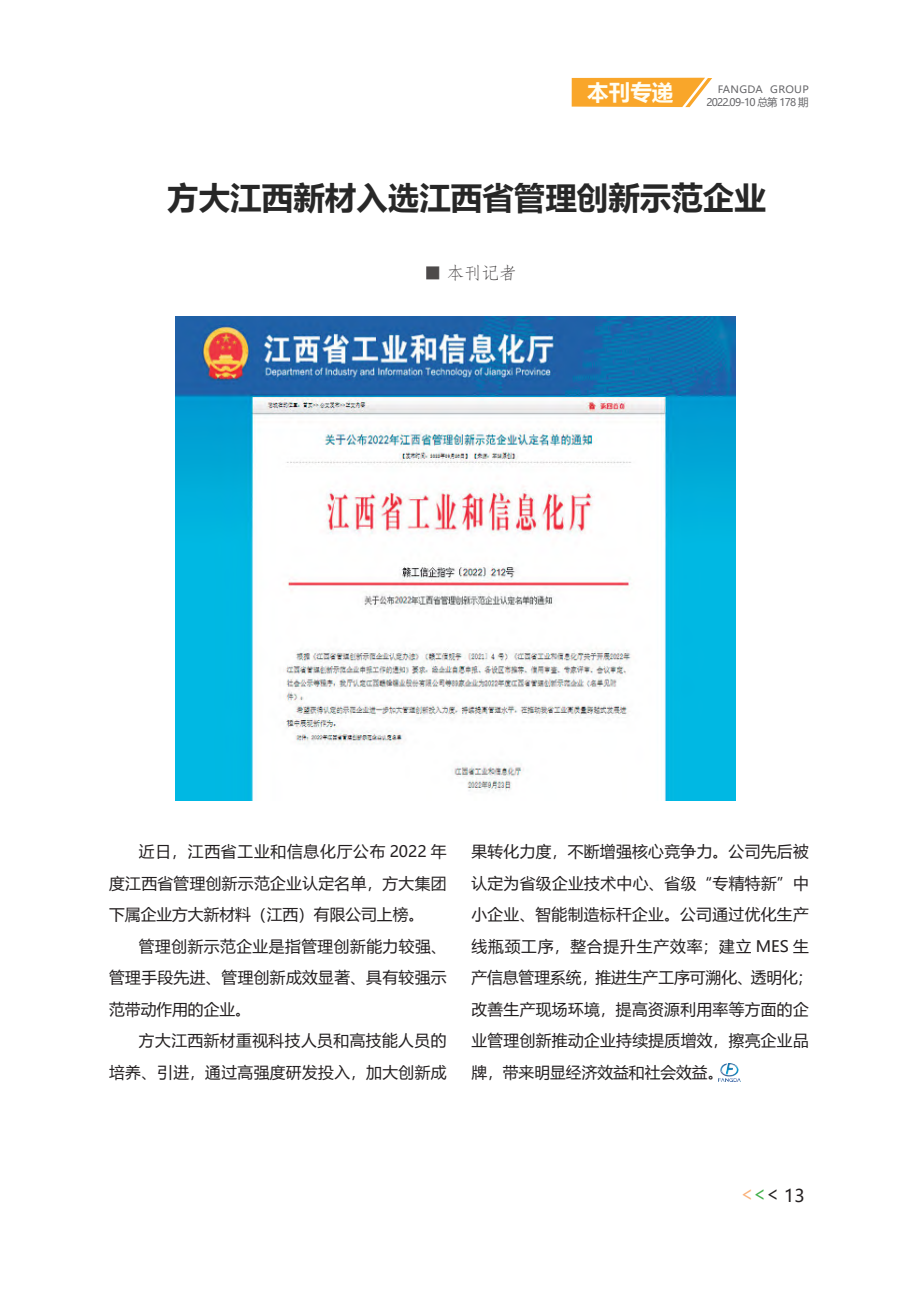
<style>
.page{position:relative;width:918px;height:1295px;background:#fff}
.page>*{position:absolute;margin:0;border:0;box-sizing:border-box;transform-origin:0 0}
.t1{font:700 31.5px "Microsoft Ya Hei";color:#000}
.t2{font:700 21.53px "Microsoft Ya Hei";color:#fffef4}
.t3{font:17.5px "ST Fangsong";color:#231f20}
.t4{font:17.5px "Microsoft Ya Hei";color:#231f20}
.t5{font:15.75px/31.5px "Microsoft Ya Hei";letter-spacing:.025em;color:#231f20;text-align:justify}
.t6{font:10.5px "Microsoft Ya Hei";letter-spacing:-.075em;color:#67676a}
.t7{font:10.15px "Microsoft Ya Hei";letter-spacing:.03em;color:#67676a;scale:1.04 1}
</style>
<div class="page">
<img style="left:718px;top:1063px;width:22px;height:18px">
<img style="left:175px;top:316px;width:561px;height:485px">
<svg style="left:572px;top:78px;width:140px;height:29px;background:#f9af40"></svg>
<h2 class="t2" style="left:587px;top:77px;width:88px">本刊专递</h2>
<p class="t7" style="left:717px;top:83px;width:89px">FANGDA GROUP</p>
<p class="t6" style="left:706px;top:95px;width:104px">2022.09-10 总第 178 期</p>
<h1 class="t1" style="left:167px;top:176px;width:600px">方大江西新材入选江西省管理创新示范企业</h1>
<p class="t3" style="left:425px;top:261px;width:93px">■ 本刊记者</p>
<p class="t5" style="left:109px;top:835px;width:339px;text-indent:30px">近日，江西省工业和信息化厅公布 2022 年度江西省管理创新示范企业认定名单，方大集团下属企业方大新材料（江西）有限公司上榜。</p>
<p class="t5" style="left:109px;top:929px;width:339px;text-indent:30px">管理创新示范企业是指管理创新能力较强、管理手段先进、管理创新成效显著、具有较强示范带动作用的企业。</p>
<p class="t5" style="left:109px;top:1024px;width:339px;text-align:right">方大江西新材重视科技人员和高技能人员的<br>培养、引进，通过高强度研发投入，加大创新成</p>
<p class="t5" style="left:471px;top:835px;width:343px;text-align:left">果转化力度，不断增强核心竞争力。公司先后被认定为省级企业技术中心、省级“专精特新”中小企业、智能制造标杆企业。公司通过优化生产线瓶颈工序，整合提升生产效率；建立 MES 生产信息管理系统，推进生产工序可溯化、透明化；改善生产现场环境，提高资源利用率等方面的企业管理创新推动企业持续提质增效，擦亮企业品牌，带来明显经济效益和社会效益。</p>
<p class="t4" style="left:784px;top:1184px;width:22px">13</p>
</div>
